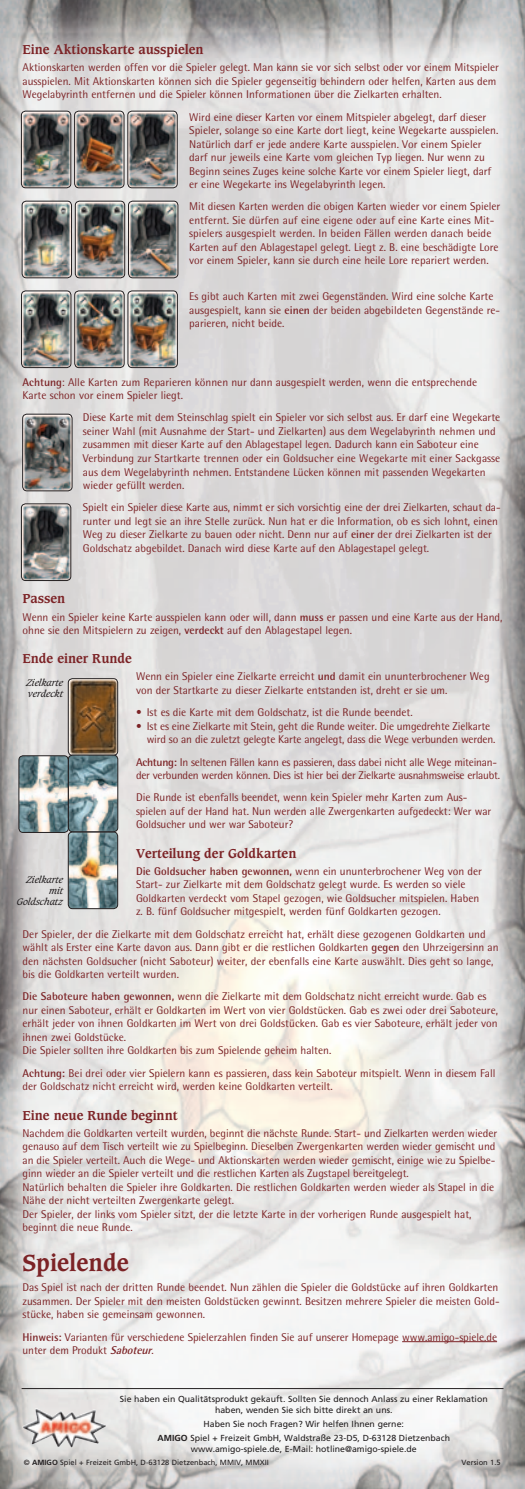
<style>
.page{position:relative;width:525px;height:1489px;background:#fff}
.page>*{position:absolute;margin:0;border:0;box-sizing:border-box;transform-origin:0 0}
.head{font:700 22.5px "Caxton";color:#7c2326}
.subhead{font:700 12.5px "Caxton";color:#7c2326}
.fließtext{font:11.25px/13.5px "Rotis Semi Sans";color:#7c2326}
.fließtext-2{font:11.25px/13.5px "Rotis Semi Sans";letter-spacing:-.02em;color:#7c2326}
.fließtext-3{font:italic 9.12px/11px "Caxton";color:#231f20}
.t1{font:8.75px/10.5px "Frutiger";color:#231f20;text-align:center}
.t2{font:7.5px "Frutiger";color:#231f20}
.s1{font-weight:700}
.s2{font-weight:700;font-style:italic}
</style>
<div class="page">
<img style="left:0;top:0;width:524px;height:1488px">
<hr style="left:402px;top:1341px;width:95px;height:1px;background:#7c2326">
<img style="left:22px;top:201px;width:49px;height:77px">
<div style="left:22px;top:201px;width:50px;height:77px;border:1px solid #231f20;border-radius:4px"></div>
<img style="left:75px;top:201px;width:50px;height:77px">
<div style="left:75px;top:201px;width:50px;height:77px;border:1px solid #231f20;border-radius:4px"></div>
<img style="left:129px;top:201px;width:49px;height:77px">
<div style="left:128px;top:201px;width:50px;height:77px;border:1px solid #231f20;border-radius:4px"></div>
<img style="left:22px;top:291px;width:49px;height:76px">
<div style="left:21px;top:291px;width:50px;height:77px;border:1px solid #231f20;border-radius:4px"></div>
<img style="left:75px;top:291px;width:49px;height:76px">
<div style="left:75px;top:291px;width:49px;height:77px;border:1px solid #231f20;border-radius:4px"></div>
<img style="left:128px;top:291px;width:49px;height:76px">
<div style="left:128px;top:291px;width:49px;height:77px;border:1px solid #231f20;border-radius:4px"></div>
<img style="left:23px;top:414px;width:49px;height:77px">
<div style="left:23px;top:414px;width:49px;height:77px;border:1px solid #231f20;border-radius:4px"></div>
<img style="left:22px;top:504px;width:49px;height:76px">
<div style="left:21px;top:503px;width:50px;height:77px;border:1px solid #231f20;border-radius:4px"></div>
<img style="left:22px;top:111px;width:49px;height:77px">
<div style="left:21px;top:111px;width:50px;height:77px;border:1px solid #231f20;border-radius:4px"></div>
<img style="left:75px;top:111px;width:49px;height:77px">
<div style="left:74px;top:111px;width:50px;height:77px;border:1px solid #231f20;border-radius:4px"></div>
<img style="left:128px;top:111px;width:49px;height:77px">
<div style="left:128px;top:111px;width:49px;height:77px;border:1px solid #231f20;border-radius:4px"></div>
<img style="left:19px;top:755px;width:49px;height:77px">
<div style="left:19px;top:755px;width:49px;height:77px;border:1px solid #231f20;border-radius:4px"></div>
<img style="left:68px;top:678px;width:50px;height:230px">
<div style="left:68px;top:678px;width:50px;height:77px;border:1px solid #231f20;border-radius:4px"></div>
<div style="left:68px;top:831px;width:50px;height:77px;border:1px solid #231f20;border-radius:4px"></div>
<div style="left:68px;top:755px;width:50px;height:76px;border:1px solid #231f20;border-radius:4px"></div>
<hr style="left:22px;top:1388px;width:481px;height:1px;background:#231f20">
<img style="left:22px;top:1407px;width:84px;height:40px">
<p class="subhead" style="left:23px;top:42px;width:182px">Eine Aktionskarte ausspielen</p>
<p class="fließtext" style="left:23px;top:60px;width:477px">Aktionskarten werden offen vor die Spieler gelegt. Man kann sie vor sich selbst oder vor einem Mitspieler ausspielen. Mit Aktionskarten können sich die Spieler gegenseitig behindern oder helfen, Karten aus dem<br>Wegelabyrinth entfernen und die Spieler können Informationen über die Zielkarten erhalten.</p>
<p class="fließtext" style="left:189px;top:110px;width:310px">Wird eine dieser Karten vor einem Mitspieler abgelegt, darf dieser Spieler, solange so eine Karte dort liegt, keine Wegekarte ausspielen.<br>Natürlich darf er jede andere Karte ausspielen. Vor einem Spieler darf nur jeweils eine Karte vom gleichen Typ liegen. Nur wenn zu Beginn seines Zuges keine solche Karte vor einem Spieler liegt, darf er eine Wegekarte ins Wegelabyrinth legen.</p>
<p class="fließtext" style="left:189px;top:200px;width:312px">Mit diesen Karten werden die obigen Karten wieder vor einem Spieler entfernt. Sie dürfen auf eine eigene oder auf eine Karte eines Mit&shy;spielers ausgespielt werden. In beiden Fällen werden danach beide Karten auf den Ablagestapel gelegt. Liegt z. B. eine beschädigte Lore vor einem Spieler, kann sie durch eine heile Lore repariert werden.</p>
<p class="fließtext" style="left:189px;top:290px;width:312px">Es gibt auch Karten mit zwei Gegenständen. Wird eine solche Karte ausgespielt, kann sie <span class="s1">einen</span> der beiden abgebildeten Gegenstände re&shy;parieren, nicht beide.</p>
<p class="fließtext" style="left:23px;top:375px;width:456px"><span class="s1">Achtung</span>: Alle Karten zum Reparieren können nur dann ausgespielt werden, wenn die entsprechende<br>Karte schon vor einem Spieler liegt.</p>
<p class="fließtext" style="left:83px;top:411px;width:419px">Diese Karte mit dem Steinschlag spielt ein Spieler vor sich selbst aus. Er darf eine Wegekarte seiner Wahl (mit Ausnahme der Start- und Zielkarten) aus dem Wegelabyrinth nehmen und zusammen mit dieser Karte auf den Ablagestapel legen. Dadurch kann ein Saboteur eine Verbindung zur Startkarte trennen oder ein Goldsucher eine Wegekarte mit einer Sackgasse aus dem Wegelabyrinth nehmen. Entstandene Lücken können mit passenden Wegekarten wieder gefüllt werden.</p>
<p class="fließtext" style="left:83px;top:500px;width:416px">Spielt ein Spieler diese Karte aus, nimmt er sich vorsichtig eine der drei Zielkarten, schaut da-- runter und legt sie an ihre Stelle zurück. Nun hat er die Information, ob es sich lohnt, einen Weg zu dieser Zielkarte zu bauen oder nicht. Denn nur auf <span class="s1">einer</span> der drei Zielkarten ist der Goldschatz abgebildet. Danach wird diese Karte auf den Ablagestapel gelegt.</p>
<p class="subhead" style="left:23px;top:591px;width:44px">Passen</p>
<p class="fließtext" style="left:23px;top:610px;width:481px">Wenn ein Spieler keine Karte ausspielen kann oder will, dann <span class="s1">muss</span> er passen und eine Karte aus der Hand, ohne sie den Mitspielern zu zeigen, <span class="s1">verdeckt</span> auf den Ablagestapel legen.</p>
<p class="subhead" style="left:23px;top:651px;width:111px">Ende einer Runde</p>
<p class="fließtext" style="left:136px;top:669px;width:355px">Wenn ein Spieler eine Zielkarte erreicht <span class="s1">und</span> damit ein ununterbrochener Weg von der Startkarte zu dieser Zielkarte entstanden ist, dreht er sie um.</p>
<p class="fließtext" style="left:136px;top:705px;width:278px">• Ist es die Karte mit dem Goldschatz, ist die Runde beendet.</p>
<p class="fließtext" style="left:136px;top:719px;width:355px">• Ist es eine Zielkarte mit Stein, geht die Runde weiter. Die umgedrehte Zielkarte</p>
<p class="fließtext" style="left:147px;top:732px;width:350px">wird so an die zuletzt gelegte Karte angelegt, dass die Wege verbunden werden.</p>
<p class="fließtext-2" style="left:136px;top:754px;width:365px"><span class="s1">Achtung:</span> In seltenen Fällen kann es passieren, dass dabei nicht alle Wege miteinan&shy;der verbunden werden können. Dies ist hier bei der Zielkarte ausnahmsweise erlaubt.</p>
<p class="fließtext" style="left:136px;top:790px;width:356px">Die Runde ist ebenfalls beendet, wenn kein Spieler mehr Karten zum Aus--- spielen auf der Hand hat. Nun werden alle Zwergenkarten aufgedeckt: Wer war<br>Goldsucher und wer war Saboteur?</p>
<p class="subhead" style="left:136px;top:845px;width:162px">Verteilung der Goldkarten</p>
<p class="fließtext" style="left:136px;top:864px;width:347px"><span class="s1">Die Goldsucher haben gewonnen,</span> wenn ein ununterbrochener Weg von der Start- zur Zielkarte mit dem Goldschatz gelegt wurde. Es werden so viele Goldkarten verdeckt vom Stapel gezogen, wie Goldsucher mitspielen. Haben z. B. fünf Goldsucher mitgespielt, werden fünf Goldkarten gezogen.</p>
<p class="fließtext" style="left:23px;top:926px;width:477px">Der Spieler, der die Zielkarte mit dem Goldschatz erreicht hat, erhält diese gezogenen Goldkarten und wählt als Erster eine Karte davon aus. Dann gibt er die restlichen Goldkarten <span class="s1">gegen</span> den Uhrzeigersinn an den nächsten Goldsucher (nicht Saboteur) weiter, der ebenfalls eine Karte auswählt. Dies geht so lange, bis die Goldkarten verteilt wurden.</p>
<p class="fließtext" style="left:23px;top:989px;width:477px"><span class="s1">Die Saboteure haben gewonnen,</span> wenn die Zielkarte mit dem Goldschatz nicht erreicht wurde. Gab es nur einen Saboteur, erhält er Goldkarten im Wert von vier Goldstücken. Gab es zwei oder drei Saboteure, erhält jeder von ihnen Goldkarten im Wert von drei Goldstücken. Gab es vier Saboteure, erhält jeder von ihnen zwei Goldstücke.<br>Die Spieler sollten ihre Goldkarten bis zum Spielende geheim halten.</p>
<p class="fließtext" style="left:23px;top:1066px;width:474px"><span class="s1">Achtung:</span> Bei drei oder vier Spielern kann es passieren, dass kein Saboteur mitspielt. Wenn in diesem Fall der Goldschatz nicht erreicht wird, werden keine Goldkarten verteilt.</p>
<p class="subhead" style="left:23px;top:1107px;width:157px">Eine neue Runde beginnt</p>
<p class="fließtext" style="left:23px;top:1125px;width:476px">Nachdem die Goldkarten verteilt wurden, beginnt die nächste Runde. Start- und Zielkarten werden wieder genauso auf dem Tisch verteilt wie zu Spielbeginn. Dieselben Zwergenkarten werden wieder gemischt und an die Spieler verteilt. Auch die Wege- und Aktionskarten werden wieder gemischt, einige wie zu Spielbe&shy;ginn wieder an die Spieler verteilt und die restlichen Karten als Zugstapel bereitgelegt.<br>Natürlich behalten die Spieler ihre Goldkarten. Die restlichen Goldkarten werden wieder als Stapel in die Nähe der nicht verteilten Zwergenkarte gelegt.<br>Der Spieler, der links vom Spieler sitzt, der die letzte Karte in der vorherigen Runde ausgespielt hat, beginnt die neue Runde.</p>
<p class="head" style="left:23px;top:1248px;width:108px">Spielende</p>
<p class="fließtext" style="left:23px;top:1280px;width:477px;text-align:justify">Das Spiel ist nach der dritten Runde beendet. Nun zählen die Spieler die Goldstücke auf ihren Goldkarten zusammen. Der Spieler mit den meisten Goldstücken gewinnt. Besitzen mehrere Spieler die meisten Gold&shy;stücke, haben sie gemeinsam gewonnen.</p>
<p class="fließtext" style="left:23px;top:1329px;width:476px"><span class="s1">Hinweis:</span> Varianten für verschiedene Spielerzahlen finden Sie auf unserer Homepage www.amigo-spiele.de unter dem Produkt <span class="s2">Saboteur</span>.</p>
<p class="fließtext-3" style="left:26px;top:678px;width:38px">Zielkarte verdeckt</p>
<p class="fließtext-3" style="left:17px;top:874px;width:48px;text-align:right">Zielkarte mit<br>Goldschatz</p>
<p class="t1" style="left:120px;top:1393px;width:369px">Sie haben ein Qualitätsprodukt gekauft. Sollten Sie dennoch Anlass zu einer Reklamation haben, wenden Sie sich bitte direkt an uns.</p>
<p class="t1" style="left:203px;top:1418px;width:202px">Haben Sie noch Fragen? Wir helfen Ihnen gerne:</p>
<p class="t1" style="left:157px;top:1432px;width:294px"><span class="s1">AMIGO</span> Spiel + Freizeit GmbH, Waldstraße 23-D5, D-63128 Dietzenbach www.amigo-spiele.de, E-Mail: hotline@amigo-spiele.de</p>
<p class="t2" style="left:24px;top:1458px;width:246px">© <span class="s1">AMIGO</span> Spiel + Freizeit GmbH, D-63128 Dietzenbach, MMIV, MMXII</p>
<p class="t2" style="left:461px;top:1458px;width:40px">Version 1.5</p>
</div>
